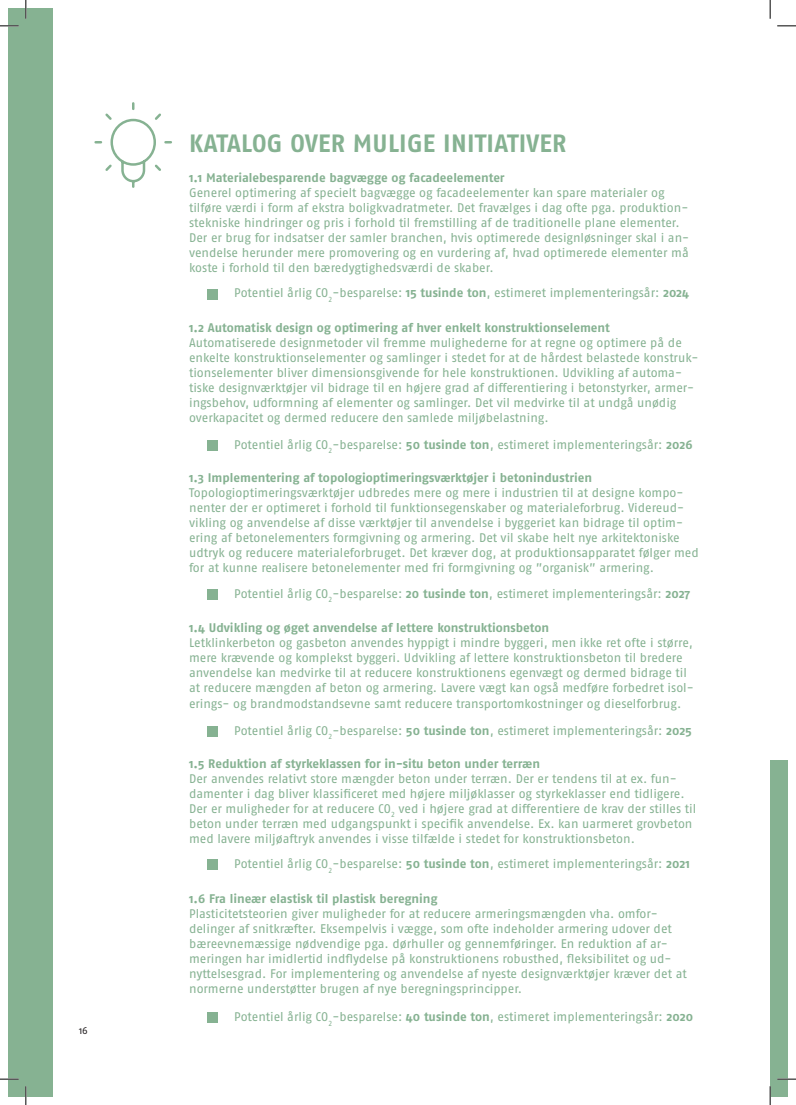
<style>
.page{position:relative;width:796px;height:1105px;background:#fff}
.page>*{position:absolute;margin:0;border:0;box-sizing:border-box;transform-origin:0 0}
.t1{font:700 25px "Fago No";letter-spacing:.01em;color:#86b292}
.t2{font:12.5px/15px "Fago No Regular Tf";letter-spacing:-.005em;color:#86b292}
.t3{font:700 12.5px "Fago No";letter-spacing:-.005em;color:#86b292}
.t4{font:10px "Fago No";color:#231f20}
.s1{font-family:"Fago No";font-weight:700}
</style>
<div class="page">
<div style="left:8px;top:9px;width:44px;height:1087px;background:#86b292"></div>
<svg style="left:94px;top:102px;width:78px;height:86px"></svg>
<div style="left:770px;top:759px;width:18px;height:337px;background:#86b292"></div>
<div style="left:207px;top:1012px;width:11px;height:10px;background:#86b292"></div>
<div style="left:207px;top:288px;width:11px;height:11px;background:#86b292"></div>
<div style="left:207px;top:439px;width:11px;height:11px;background:#86b292"></div>
<div style="left:207px;top:589px;width:11px;height:11px;background:#86b292"></div>
<div style="left:207px;top:726px;width:11px;height:10px;background:#86b292"></div>
<div style="left:207px;top:859px;width:11px;height:10px;background:#86b292"></div>
<svg style="left:0;top:25px;width:19px;height:2px"></svg>
<svg style="left:777px;top:25px;width:19px;height:2px"></svg>
<svg style="left:0;top:1078px;width:19px;height:1px"></svg>
<svg style="left:777px;top:1078px;width:19px;height:1px"></svg>
<svg style="left:25px;top:0;width:2px;height:19px"></svg>
<svg style="left:25px;top:1086px;width:2px;height:18px"></svg>
<svg style="left:769px;top:0;width:2px;height:19px"></svg>
<svg style="left:769px;top:1086px;width:2px;height:18px"></svg>
<p class="t4" style="left:79px;top:1024px;width:10px">16</p>
<p class="t1" style="left:189px;top:128px;width:379px">KATALOG OVER MULIGE INITIATIVER</p>
<p class="t3" style="left:189px;top:170px;width:317px">1.1 Materialebesparende bagvægge og facadeelementer</p>
<p class="t2" style="left:189px;top:185px;width:501px">Generel optimering af specielt bagvægge og facadeelementer kan spare materialer og tilføre værdi i form af ekstra boligkvadratmeter. Det fravælges i dag ofte pga. produktion&shy;stekniske hindringer og pris i forhold til fremstilling af de traditionelle plane elementer.<br>Der er brug for indsatser der samler branchen, hvis optimerede designløsninger skal i an&shy;vendelse herunder mere promovering og en vurdering af, hvad optimerede elementer må koste i forhold til den bæredygtighedsværdi de skaber.</p>
<p class="t2" style="left:234px;top:285px;width:457px">Potentiel årlig CO<sub>2</sub>-besparelse: <span class="s1">15 tusinde ton</span>, estimeret implementeringsår: <span class="s1">2024</span></p>
<p class="t3" style="left:189px;top:320px;width:422px">1.2 Automatisk design og optimering af hver enkelt konstruktionselement</p>
<p class="t2" style="left:189px;top:335px;width:511px">Automatiserede designmetoder vil fremme mulighederne for at regne og optimere på de enkelte konstruktionselementer og samlinger i stedet for at de hårdest belastede konstruk&shy;tionselementer bliver dimensionsgivende for hele konstruktionen. Udvikling af automa&shy;tiske designværktøjer vil bidrage til en højere grad af differentiering i betonstyrker, armer&shy;ingsbehov, udformning af elementer og samlinger. Det vil medvirke til at undgå unødig overkapacitet og dermed reducere den samlede miljøbelastning.</p>
<p class="t2" style="left:234px;top:436px;width:460px">Potentiel årlig CO<sub>2</sub>-besparelse: <span class="s1">50 tusinde ton</span>, estimeret implementeringsår: <span class="s1">2026</span></p>
<p class="t3" style="left:189px;top:470px;width:405px">1.3 Implementering af topologioptimeringsværktøjer i betonindustrien</p>
<p class="t2" style="left:189px;top:485px;width:511px">Topologioptimeringsværktøjer udbredes mere og mere i industrien til at designe kompo&shy;nenter der er optimeret i forhold til funktionsegenskaber og materialeforbrug. Videreud&shy;vikling og anvendelse af disse værktøjer til anvendelse i byggeriet kan bidrage til optim&shy;ering af betonelementers formgivning og armering. Det vil skabe helt nye arkitektoniske udtryk og reducere materialeforbruget. Det kræver dog, at produktionsapparatet følger med for at kunne realisere betonelementer med fri formgivning og ”organisk” armering.</p>
<p class="t2" style="left:234px;top:586px;width:457px">Potentiel årlig CO<sub>2</sub>-besparelse: <span class="s1">20 tusinde ton</span>, estimeret implementeringsår: <span class="s1">2027</span></p>
<p class="t3" style="left:189px;top:620px;width:361px">1.4 Udvikling og øget anvendelse af lettere konstruktionsbeton</p>
<p class="t2" style="left:189px;top:635px;width:506px">Letklinkerbeton og gasbeton anvendes hyppigt i mindre byggeri, men ikke ret ofte i større, mere krævende og komplekst byggeri. Udvikling af lettere konstruktionsbeton til bredere anvendelse kan medvirke til at reducere konstruktionens egenvægt og dermed bidrage til at reducere mængden af beton og armering. Lavere vægt kan også medføre forbedret isol&shy;erings- og brandmodstandsevne samt reducere transportomkostninger og dieselforbrug.</p>
<p class="t2" style="left:234px;top:722px;width:459px">Potentiel årlig CO<sub>2</sub>-besparelse: <span class="s1">50 tusinde ton</span>, estimeret implementeringsår: <span class="s1">2025</span></p>
<p class="t3" style="left:189px;top:755px;width:352px">1.5 Reduktion af styrkeklassen for in-situ beton under terræn</p>
<p class="t2" style="left:189px;top:770px;width:508px">Der anvendes relativt store mængder beton under terræn. Der er tendens til at ex. fun&shy;damenter i dag bliver klassificeret med højere miljøklasser og styrkeklasser end tidligere.<br>Der er muligheder for at reducere CO<sub>2</sub> ved i højere grad at differentiere de krav der stilles til beton under terræn med udgangspunkt i specifik anvendelse. Ex. kan uarmeret grovbeton med lavere miljøaftryk anvendes i visse tilfælde i stedet for konstruktionsbeton.</p>
<p class="t2" style="left:234px;top:856px;width:457px">Potentiel årlig CO<sub>2</sub>-besparelse: <span class="s1">50 tusinde ton</span>, estimeret implementeringsår: <span class="s1">2021</span></p>
<p class="t3" style="left:189px;top:890px;width:250px">1.6 Fra lineær elastisk til plastisk beregning</p>
<p class="t2" style="left:189px;top:905px;width:499px">Plasticitetsteorien giver muligheder for at reducere armeringsmængden vha. omfor&shy;delinger af snitkræfter. Eksempelvis i vægge, som ofte indeholder armering udover det bæreevnemæssige nødvendige pga. dørhuller og gennemføringer. En reduktion af ar&shy;meringen har imidlertid indflydelse på konstruktionens robusthed, fleksibilitet og ud&shy;nyttelsesgrad. For implementering og anvendelse af nyeste designværktøjer kræver det at normerne understøtter brugen af nye beregningsprincipper.</p>
<p class="t2" style="left:234px;top:1009px;width:460px">Potentiel årlig CO<sub>2</sub>-besparelse: <span class="s1">40 tusinde ton</span>, estimeret implementeringsår: <span class="s1">2020</span></p>
</div>
